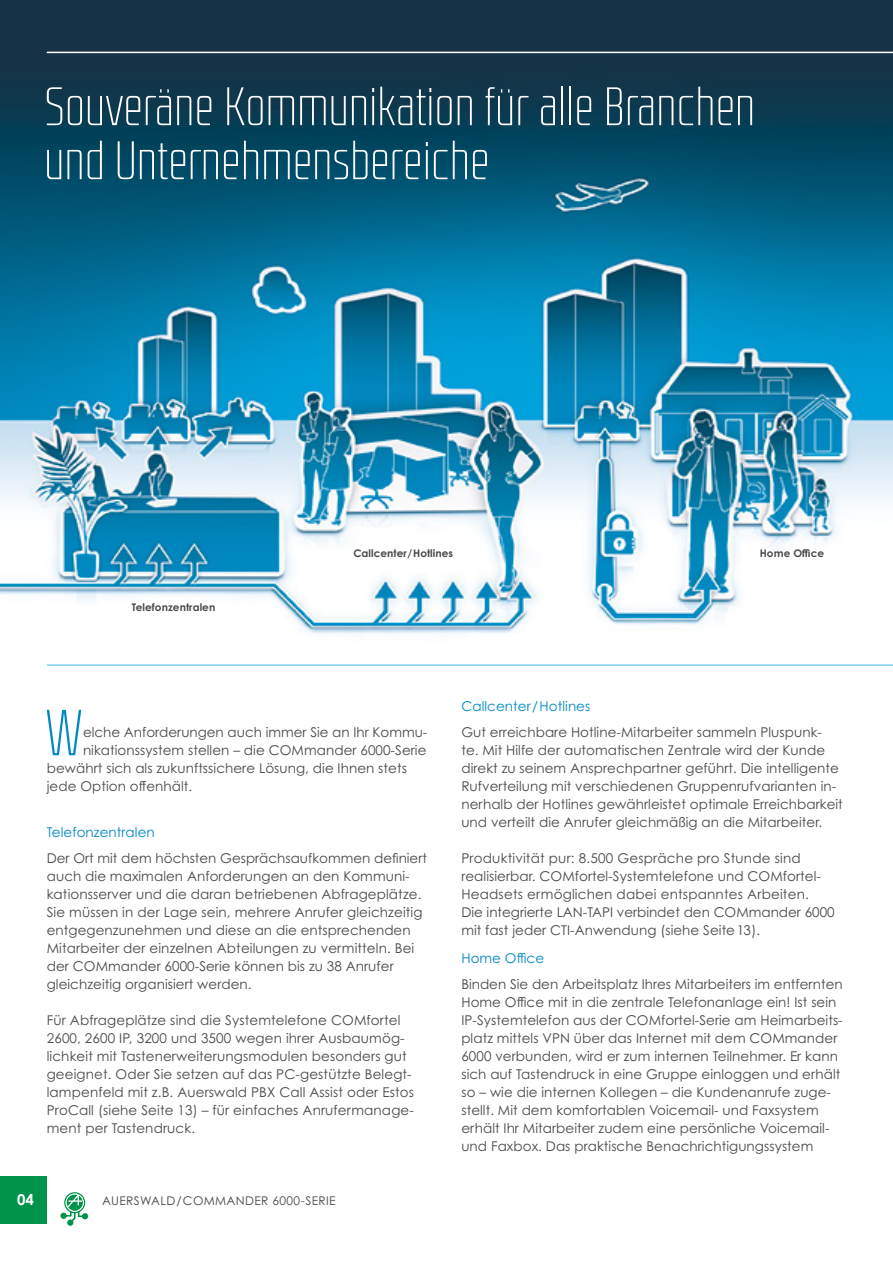
<style>
.page{position:relative;width:893px;height:1263px;background:#fff}
.page>*{position:absolute;margin:0;border:0;box-sizing:border-box;transform-origin:0 0}
.t1{font:300 64.95px "RB No 2.1 b";color:#008ac4}
.t2{font:300 54px/54px "RB No 2.1 b";letter-spacing:.01em;color:#fff}
.t3{font:700 15px "Century Gothic Pro";color:#fff}
.t4{font:13.5px/18px "Century Gothic Pro";letter-spacing:.005em;color:#494948}
.t5{font:13.5px "Century Gothic Pro";letter-spacing:.005em;color:#008ac4}
.t6{font:12px "Century Gothic Pro";letter-spacing:.03em;color:#494948}
.t7{font:700 10.5px "Century Gothic Pro";letter-spacing:.005em;color:#494948}
</style>
<div class="page">
<img style="left:0;top:0;width:893px;height:1226px">
<svg style="left:45px;top:664px;width:848px;height:75px"></svg>
<hr style="left:47px;top:52px;width:846px;height:1px;background:#fff">
<div style="left:0;top:1176px;width:47px;height:47px;background:#00944b"></div>
<svg style="left:64px;top:1192px;width:21px;height:21px"></svg>
<svg style="left:60px;top:1212px;width:7px;height:7px"></svg>
<div style="left:67px;top:1219px;width:6px;height:7px;background:#00944b;border-radius:50%"></div>
<svg style="left:63px;top:1194px;width:25px;height:29px"></svg>
<div style="left:66px;top:1193px;width:18px;height:19px;border:1px solid #fff;border-radius:50%"></div>
<h2 class="t2" style="left:45px;top:79px;width:712px">Souveräne Kommunikation für alle Branchen und Unternehmensbereiche</h2>
<p class="t7" style="left:132px;top:601px;width:85px">Telefonzentralen</p>
<p class="t7" style="left:353px;top:547px;width:101px">Callcenter/Hotlines</p>
<p class="t7" style="left:760px;top:547px;width:66px">Home Office</p>
<h1 class="t1" style="left:46px;top:697px;width:38px">W</h1>
<p class="t4" style="left:83px;top:723px;width:346px">elche Anforderungen auch immer Sie an Ihr Kommu-</p>
<p class="t4" style="left:83px;top:741px;width:345px">nikationssystem stellen – die COMmander 6000-Serie</p>
<p class="t4" style="left:47px;top:759px;width:362px">bewährt sich als zukunftssichere Lösung, die Ihnen stets</p>
<p class="t4" style="left:47px;top:777px;width:147px">jede Option offenhält.</p>
<p class="t5" style="left:47px;top:824px;width:109px">Telefonzentralen</p>
<p class="t4" style="left:47px;top:849px;width:382px">Der Ort mit dem höchsten Gesprächsaufkommen definiert auch die maximalen Anforderungen an den Kommuni&shy;kationsserver und die daran betriebenen Abfrageplätze.<br>Sie müssen in der Lage sein, mehrere Anrufer gleichzeitig entgegenzunehmen und diese an die entsprechenden Mitarbeiter der einzelnen Abteilungen zu vermitteln. Bei der COMmander 6000-Serie können bis zu 38 Anrufer gleichzeitig organisiert werden.</p>
<p class="t4" style="left:47px;top:1011px;width:369px">Für Abfrageplätze sind die Systemtelefone COMfortel 2600, 2600 IP, 3200 und 3500 wegen ihrer Ausbaumög&shy;lichkeit mit Tastenerweiterungsmodulen besonders gut geeignet. Oder Sie setzen auf das PC-gestützte Belegt&shy;lampenfeld mit z.B. Auerswald PBX Call Assist oder Estos ProCall (siehe Seite 13) – für einfaches Anrufermanage&shy;ment per Tastendruck.</p>
<p class="t3" style="left:17px;top:1190px;width:18px">04</p>
<p class="t6" style="left:102px;top:1194px;width:235px">AUERSWALD/COMMANDER 6000-SERIE</p>
<p class="t5" style="left:461px;top:698px;width:130px">Callcenter/Hotlines</p>
<p class="t4" style="left:461px;top:723px;width:383px">Gut erreichbare Hotline-Mitarbeiter sammeln Pluspunk-<br>te. Mit Hilfe der automatischen Zentrale wird der Kunde direkt zu seinem Ansprechpartner geführt. Die intelligente Rufverteilung mit verschiedenen Gruppenrufvarianten in&shy;nerhalb der Hotlines gewährleistet optimale Erreichbarkeit und verteilt die Anrufer gleichmäßig an die Mitarbeiter.</p>
<p class="t4" style="left:461px;top:849px;width:375px">Produktivität pur: 8.500 Gespräche pro Stunde sind realisierbar. COMfortel-Systemtelefone und COMfortel-Headsets ermöglichen dabei entspanntes Arbeiten.<br>Die integrierte LAN-TAPI verbindet den COMmander 6000 mit fast jeder CTI-Anwendung (siehe Seite 13).</p>
<p class="t5" style="left:461px;top:950px;width:84px">Home Office</p>
<p class="t4" style="left:461px;top:975px;width:383px">Binden Sie den Arbeitsplatz Ihres Mitarbeiters im entfernten Home Office mit in die zentrale Telefonanlage ein! Ist sein IP-Systemtelefon aus der COMfortel-Serie am Heimarbeits&shy;platz mittels VPN über das Internet mit dem COMmander 6000 verbunden, wird er zum internen Teilnehmer. Er kann sich auf Tastendruck in eine Gruppe einloggen und erhält so – wie die internen Kollegen – die Kundenanrufe zuge&shy;stellt. Mit dem komfortablen Voicemail- und Faxsystem erhält Ihr Mitarbeiter zudem eine persönliche Voicemail&shy;und Faxbox. Das praktische Benachrichtigungssystem</p>
</div>
